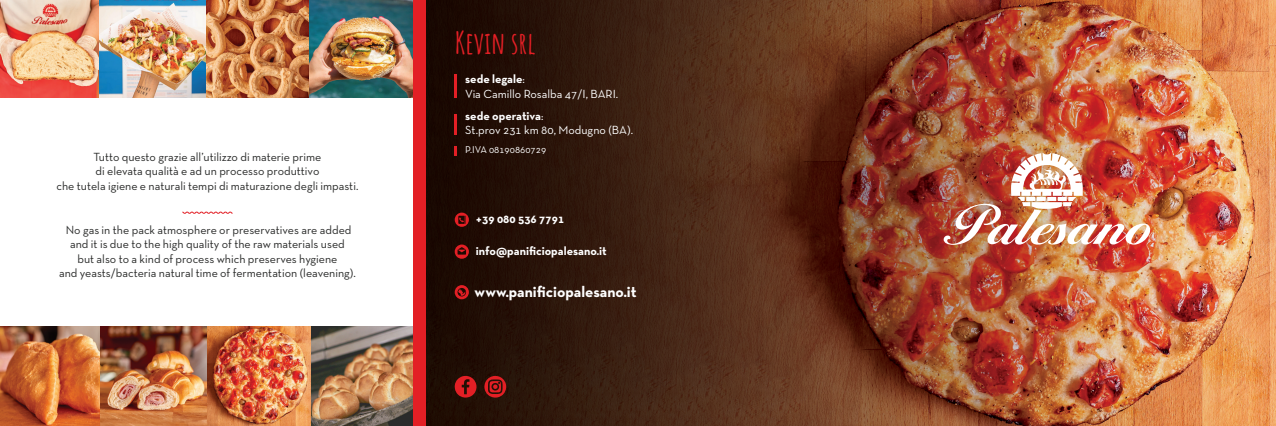
<style>
.page{position:relative;width:1276px;height:426px;background:#fff}
.page>*{position:absolute;margin:0;border:0;box-sizing:border-box;transform-origin:0 0}
.t1{font:700 30px "Amatic SC";color:#e31f25}
.t2{font:700 15.4px "Neutra Text TF";color:#fff}
.t3{font:12px/14.4px "Neutra Text TF";color:#292a29;text-align:center}
.t4{font:12px/14.4px "Neutra Text TF";color:#fff}
.t5{font:700 12px "Neutra Text TF";color:#fff}
.t6{font:10px "Neutra Text TF";color:#fff}
.s1{font-weight:700}
</style>
<div class="page">
<svg style="left:182px;top:211px;width:51px;height:3px"></svg>
<img style="left:0;top:0;width:309px;height:97px">
<img style="left:309px;top:0;width:104px;height:97px">
<img style="left:0;top:326px;width:204px;height:99px">
<img style="left:204px;top:326px;width:107px;height:99px">
<img style="left:311px;top:326px;width:102px;height:99px">
<img style="left:425px;top:0;width:851px;height:425px">
<img style="left:943px;top:153px;width:207px;height:91px">
<div style="left:413px;top:0;width:12px;height:425px;background:#e31f25"></div>
<hr style="left:455px;top:74px;width:2px;height:23px;background:#e31f25">
<hr style="left:455px;top:113px;width:2px;height:21px;background:#e31f25">
<svg style="left:455px;top:146px;width:2px;height:9px"></svg>
<svg style="left:455px;top:285px;width:14px;height:14px"></svg>
<svg style="left:455px;top:212px;width:14px;height:14px"></svg>
<svg style="left:455px;top:244px;width:14px;height:14px"></svg>
<svg style="left:454px;top:375px;width:23px;height:22px"></svg>
<svg style="left:484px;top:375px;width:22px;height:22px"></svg>
<p class="t3" style="left:56px;top:149px;width:303px">Tutto questo grazie all’utilizzo di materie prime<br>di elevata qualità e ad un processo produttivo<br>che tutela igiene e naturali tempi di maturazione degli impasti.</p>
<p class="t3" style="left:59px;top:222px;width:298px">No gas in the pack atmosphere or preservatives are added and it is due to the high quality of the raw materials used<br>but also to a kind of process which preserves hygiene<br>and yeasts/bacteria natural time of fermentation (leavening).</p>
<h1 class="t1" style="left:455px;top:19px;width:82px">Kevin srl</h1>
<p class="t4" style="left:465px;top:72px;width:155px"><span class="s1">sede legale</span>:<br>Via Camillo Rosalba 47/I, BARI.</p>
<p class="t4" style="left:465px;top:108px;width:169px"><span class="s1">sede operativa</span>:<br>St.prov 231 km 80, Modugno (BA).</p>
<p class="t6" style="left:465px;top:143px;width:83px">P.IVA 08190860729</p>
<p class="t5" style="left:476px;top:211px;width:90px">+39 080 536 7791</p>
<p class="t5" style="left:476px;top:243px;width:132px">info@panificiopalesano.it</p>
<p class="t2" style="left:474px;top:282px;width:164px">www.panificiopalesano.it</p>
</div>
